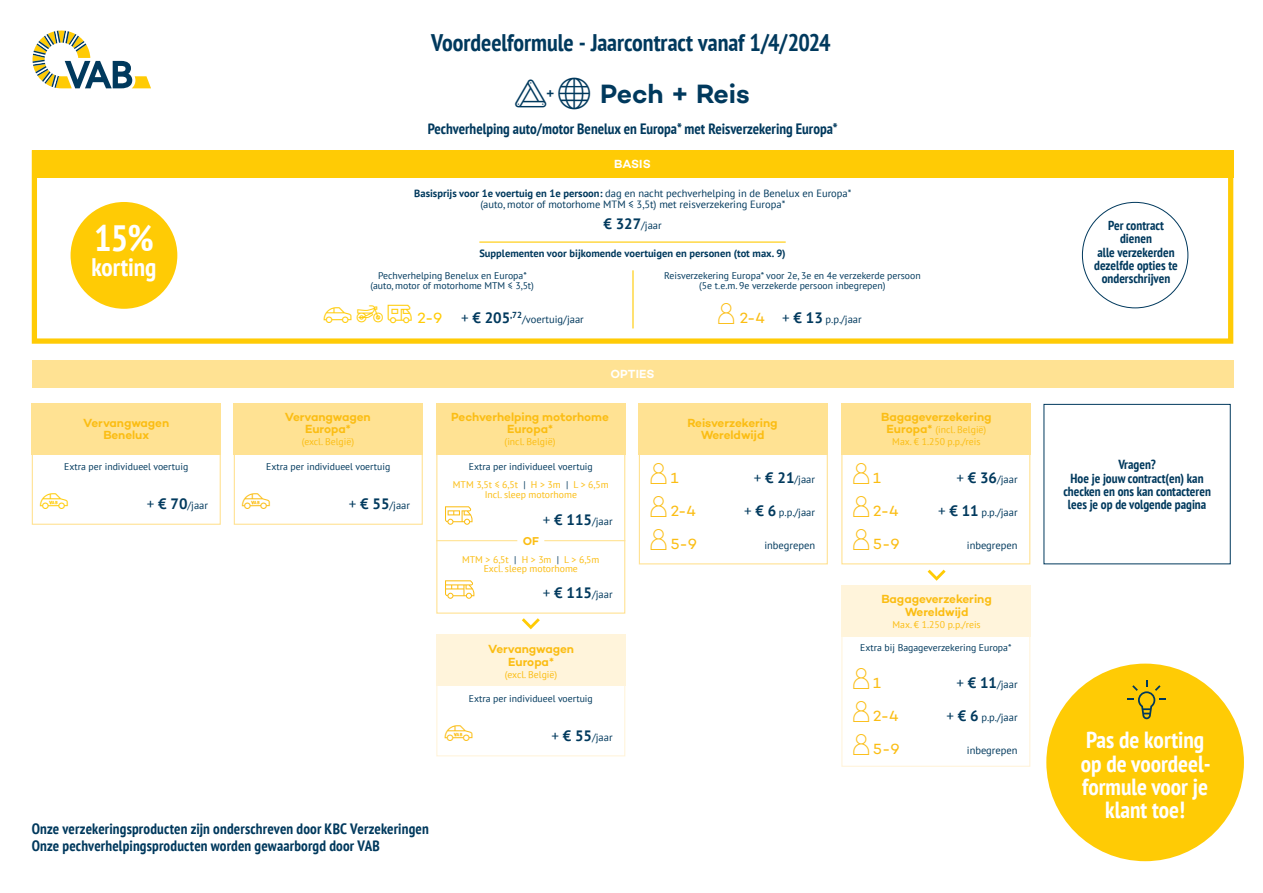
<style>
.page{position:relative;width:1263px;height:893px;background:#fff}
.page>*{position:absolute;margin:0;border:0;box-sizing:border-box;transform-origin:0 0}
.t1{font:700 condensed 36.6px "PT Sans";color:#fff}
.t2{font:600 27px "Campton";letter-spacing:-.005em;color:#00395d}
.t3{font:700 condensed 25.35px "PT Sans";color:#fff}
.t4{font:700 condensed 24px "PT Sans";letter-spacing:-.005em;color:#00395d}
.t5{font:700 condensed 23.25px/23.2px "PT Sans";color:#fff;text-align:center}
.t6{font:700 condensed 15px/16.6px "PT Sans";letter-spacing:.005em;color:#00395d}
.t7{font:15px "Campton";color:#fbbd13}
.t8{font:700 15px "PT Sans";color:#00395d}
.t9{font:700 condensed 13.2px/13px "PT Sans";color:#00395d;text-align:center}
.t10{font:600 12px/12.8px "Campton";letter-spacing:-.005em;color:#fbbd13;text-align:center}
.t11{font:600 12px "Campton";letter-spacing:.005em;color:#fff}
.t12{font:600 11.7px "Campton";color:#fbbd13}
.t13{font:10.5px/11.2px "PT Sans";color:#00395d;text-align:center}
.t14{font:700 10.5px "PT Sans";color:#00395d}
.t15{font:9.75px/9.8px "PT Sans";color:#00395d;text-align:center}
.t16{font:9.75px/12px "PT Sans";color:#fbbd13;text-align:center}
.s1{font-weight:700}
.s2{font-weight:700;font-size:15px}
.s3{font-family:"Campton";font-weight:400;color:#ffcb05}
.s4{font-weight:400}
.s5{font-family:"Campton";font-size:15px;color:#fbbd13}
.s6{font-size:15px}
.s7{color:#fbbd13}
.s8{color:#00395d}
.s9{font-family:"Campton";font-weight:600;font-size:12px}
</style>
<div class="page">
<div style="left:32px;top:403px;width:189px;height:122px;border:1px solid #ffe293"></div>
<div style="left:234px;top:403px;width:189px;height:122px;border:1px solid #ffe293"></div>
<div style="left:639px;top:403px;width:189px;height:161px;border:1px solid #ffe293"></div>
<div style="left:841px;top:403px;width:189px;height:161px;border:1px solid #ffe293"></div>
<div style="left:436px;top:403px;width:189px;height:211px;border:1px solid #ffe293"></div>
<div style="left:32px;top:150px;width:1201px;height:194px;border:5px solid #ffcb05"></div>
<div style="left:32px;top:150px;width:1201px;height:27px;background:#ffcb05"></div>
<hr style="left:479px;top:242px;width:307px;height:1px;background:#ffcb05">
<hr style="left:632px;top:270px;width:1px;height:58px;background:#ffcb05">
<div style="left:32px;top:403px;width:189px;height:51px;background:#ffe293"></div>
<div style="left:234px;top:403px;width:189px;height:51px;background:#ffe293"></div>
<div style="left:436px;top:635px;width:189px;height:51px;background:#fff4db"></div>
<div style="left:639px;top:403px;width:189px;height:51px;background:#ffe293"></div>
<div style="left:841px;top:403px;width:189px;height:51px;background:#ffe293"></div>
<div style="left:841px;top:586px;width:189px;height:51px;background:#fff4db"></div>
<div style="left:436px;top:403px;width:189px;height:51px;background:#ffe293"></div>
<div style="left:436px;top:635px;width:189px;height:121px;border:1px solid #fff4db"></div>
<div style="left:841px;top:586px;width:189px;height:181px;border:1px solid #fff4db"></div>
<div style="left:32px;top:361px;width:1201px;height:27px;background:#ffe293"></div>
<svg style="left:522px;top:618px;width:18px;height:11px"></svg>
<svg style="left:928px;top:570px;width:18px;height:11px"></svg>
<svg style="left:445px;top:580px;width:29px;height:19px"></svg>
<svg style="left:445px;top:506px;width:27px;height:19px"></svg>
<hr style="left:436px;top:540px;width:81px;height:1px;background:#ffe293">
<hr style="left:544px;top:540px;width:81px;height:1px;background:#ffe293">
<div style="left:71px;top:202px;width:106px;height:107px;background:#ffcb05;border-radius:50%"></div>
<div style="left:1044px;top:661px;width:202px;height:202px;background:#ffcb05;border-radius:50%"></div>
<div style="left:1042px;top:659px;width:206px;height:207px;border:4px solid #fff;border-radius:50%"></div>
<svg style="left:1127px;top:680px;width:39px;height:39px"></svg>
<svg style="left:32px;top:30px;width:119px;height:59px"></svg>
<div style="left:1043px;top:404px;width:188px;height:160px;border:1px solid #00395d"></div>
<h3 class="t4" style="left:431px;top:26px;width:401px">Voordeelformule - Jaarcontract vanaf 1/4/2024</h3>
<h2 class="t2" style="left:600px;top:77px;width:151px">Pech + Reis</h2>
<h3 class="t6" style="left:428px;top:120px;width:411px">Pechverhelping auto/motor Benelux en Europa* met Reisverzekering Europa*</h3>
<h1 class="t1" style="left:94px;top:213px;width:61px">15%</h1>
<h3 class="t3" style="left:91px;top:250px;width:67px">korting</h3>
<p class="t11" style="left:614px;top:156px;width:38px">BASIS</p>
<p class="t13" style="left:414px;top:187px;width:439px"><span class="s1">Basisprijs voor 1e voertuig en 1e persoon:</span> dag en nacht pechverhelping in de Benelux en Europa* (auto, motor of motorhome MTM ≤ 3,5t) met reisverzekering Europa*</p>
<p class="t13" style="left:603px;top:220px;width:60px"><span class="s2">€ 327</span>/jaar</p>
<p class="t14" style="left:479px;top:246px;width:308px">Supplementen voor bijkomende voertuigen en personen (tot max. 9)</p>
<p class="t15" style="left:370px;top:271px;width:165px">Pechverhelping Benelux en Europa* (auto, motor of motorhome MTM ≤ 3,5t)</p>
<h3 class="t8" style="left:417px;top:307px;width:106px"><span class="s3">2-9</span> <span class="s4">+</span> € 205<sup>,72</sup></h3>
<p class="t13" style="left:522px;top:313px;width:63px">/voertuig/jaar</p>
<p class="t15" style="left:664px;top:271px;width:258px">Reisverzekering Europa* voor 2e, 3e en 4e verzekerde persoon (5e t.e.m. 9e verzekerde persoon inbegrepen)</p>
<p class="t13" style="left:740px;top:313px;width:124px"><span class="s5">2-4</span> <span class="s6">+</span> <span class="s2">€ 13</span> p.p./jaar</p>
<p class="t11" style="left:610px;top:366px;width:46px">OPTIES</p>
<p class="t10" style="left:83px;top:416px;width:87px">Vervangwagen<br>Benelux</p>
<p class="t10" style="left:285px;top:410px;width:87px">Vervangwagen<br>Europa*</p>
<p class="t16" style="left:302px;top:436px;width:54px">(excl. België)</p>
<p class="t15" style="left:64px;top:461px;width:125px">Extra per individueel voertuig</p>
<p class="t15" style="left:266px;top:461px;width:125px">Extra per individueel voertuig</p>
<p class="t13" style="left:147px;top:500px;width:63px"><span class="s6">+</span> <span class="s2">€ 70</span>/jaar</p>
<p class="t13" style="left:349px;top:500px;width:63px"><span class="s6">+</span> <span class="s2">€ 55</span>/jaar</p>
<p class="t10" style="left:451px;top:410px;width:159px">Pechverhelping motorhome<br>Europa*</p>
<p class="t16" style="left:505px;top:436px;width:52px">(incl. België)</p>
<p class="t15" style="left:453px;top:457px;width:157px;line-height:18px">Extra per individueel voertuig<br><span class="s7">MTM 3,5t ≤ 6,5t</span> | <span class="s7">H &gt; 3m</span> | <span class="s7">L &gt; 6,5m</span></p>
<p class="t16" style="left:485px;top:488px;width:94px">Incl. sleep motorhome</p>
<p class="t12" style="left:523px;top:533px;width:18px">OF</p>
<p class="t16" style="left:462px;top:554px;width:139px;line-height:9.8px">MTM &gt; 6,5t <span class="s8">|</span> H &gt; 3m <span class="s8">|</span> L &gt; 6,5m<br>Excl. sleep motorhome</p>
<p class="t13" style="left:543px;top:515px;width:71px"><span class="s6">+</span> <span class="s2">€ 115</span>/jaar</p>
<p class="t13" style="left:543px;top:589px;width:71px"><span class="s6">+</span> <span class="s2">€ 115</span>/jaar</p>
<p class="t10" style="left:488px;top:642px;width:87px">Vervangwagen<br>Europa*</p>
<p class="t16" style="left:505px;top:668px;width:54px">(excl. België)</p>
<p class="t15" style="left:469px;top:693px;width:125px">Extra per individueel voertuig</p>
<p class="t13" style="left:551px;top:731px;width:63px"><span class="s6">+</span> <span class="s2">€ 55</span>/jaar</p>
<h3 class="t6" style="left:32px;top:820px;width:398px">Onze verzekeringsproducten zijn onderschreven door KBC Verzekeringen<br>Onze pechverhelpingsproducten worden gewaarborgd door VAB</h3>
<p class="t10" style="left:687px;top:416px;width:92px">Reisverzekering<br>Wereldwijd</p>
<h3 class="t7" style="left:671px;top:469px;width:9px">1</h3>
<p class="t13" style="left:754px;top:474px;width:63px"><span class="s6">+</span> <span class="s2">€ 21</span>/jaar</p>
<h3 class="t7" style="left:671px;top:502px;width:27px">2-4</h3>
<p class="t13" style="left:744px;top:507px;width:73px"><span class="s6">+</span> <span class="s2">€ 6</span> p.p./jaar</p>
<h3 class="t7" style="left:671px;top:535px;width:28px">5-9</h3>
<p class="t13" style="left:764px;top:540px;width:52px">inbegrepen</p>
<p class="t10" style="left:881px;top:410px;width:112px">Bagageverzekering</p>
<p class="t16" style="left:886px;top:424px;width:101px"><span class="s9">Europa*</span> (incl. België)<br>Max. € 1.250 p.p./reis</p>
<h3 class="t7" style="left:873px;top:469px;width:9px">1</h3>
<p class="t13" style="left:956px;top:474px;width:63px"><span class="s6">+</span> <span class="s2">€ 36</span>/jaar</p>
<h3 class="t7" style="left:873px;top:502px;width:27px">2-4</h3>
<p class="t13" style="left:938px;top:507px;width:81px"><span class="s6">+</span> <span class="s2">€ 11</span> p.p./jaar</p>
<h3 class="t7" style="left:873px;top:535px;width:28px">5-9</h3>
<p class="t13" style="left:967px;top:540px;width:52px">inbegrepen</p>
<p class="t10" style="left:881px;top:592px;width:112px">Bagageverzekering<br>Wereldwijd</p>
<p class="t16" style="left:892px;top:618px;width:90px">Max. € 1.250 p.p./reis</p>
<p class="t15" style="left:860px;top:643px;width:153px">Extra bij Bagageverzekering Europa*</p>
<h3 class="t7" style="left:873px;top:673px;width:9px">1</h3>
<p class="t13" style="left:956px;top:678px;width:63px"><span class="s6">+</span> <span class="s2">€ 11</span>/jaar</p>
<h3 class="t7" style="left:873px;top:706px;width:27px">2-4</h3>
<p class="t13" style="left:946px;top:711px;width:73px"><span class="s6">+</span> <span class="s2">€ 6</span> p.p./jaar</p>
<h3 class="t7" style="left:873px;top:739px;width:28px">5-9</h3>
<p class="t13" style="left:967px;top:744px;width:52px">inbegrepen</p>
<p class="t9" style="left:1094px;top:219px;width:85px">Per contract dienen<br>alle verzekerden dezelfde opties te onderschrijven</p>
<p class="t9" style="left:1063px;top:458px;width:149px">Vragen?<br>Hoe je jouw contract(en) kan checken en ons kan contacteren lees je op de volgende pagina</p>
<h3 class="t5" style="left:1081px;top:728px;width:131px">Pas de korting op de voordeel&shy;formule voor je klant toe!</h3>
</div>
